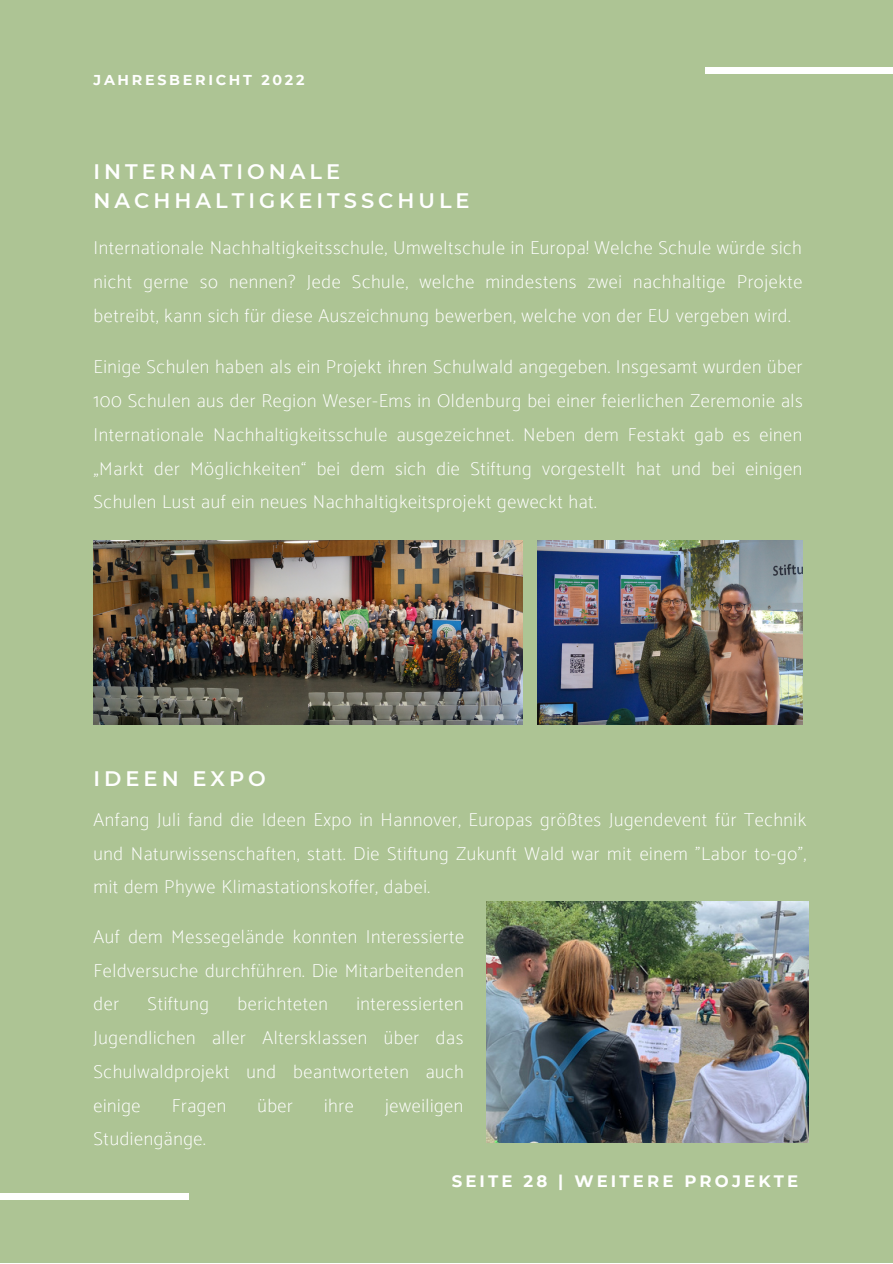
<style>
.page{position:relative;width:893px;height:1264px;background:#fff}
.page>*{position:absolute;margin:0;border:0;box-sizing:border-box;transform-origin:0 0}
.t1{font:600 21px/28px "Montserrat";letter-spacing:.19em;color:#fff}
.t2{font:100 18.9px/33.8px "Catamaran";letter-spacing:.03em;color:#fff;text-align:justify}
.t3{font:700 16.5px "Montserrat";letter-spacing:.19em;color:#fff}
.t4{font:700 14.25px "Montserrat";letter-spacing:.19em;color:#fff}
</style>
<div class="page">
<div style="left:0;top:0;width:892px;height:1262px;background:#adc494"></div>
<div style="left:705px;top:68px;width:187px;height:6px;background:#fff"></div>
<div style="left:0;top:1192px;width:189px;height:7px;background:#fff"></div>
<img style="left:486px;top:901px;width:322px;height:240px">
<img style="left:537px;top:540px;width:265px;height:185px">
<img style="left:94px;top:540px;width:428px;height:185px">
<p class="t4" style="left:94px;top:71px;width:212px">JAHRESBERICHT 2022</p>
<p class="t1" style="left:94px;top:158px;width:377px">INTERNATIONALE<br>NACHHALTIGKEITSSCHULE</p>
<p class="t2" style="left:94px;top:231px;width:710px">Internationale Nachhaltigkeitsschule, Umweltschule in Europa! Welche Schule würde sich nicht gerne so nennen? Jede Schule, welche mindestens zwei nachhaltige Projekte betreibt, kann sich für diese Auszeichnung bewerben, welche von der EU vergeben wird.</p>
<p class="t2" style="left:94px;top:350px;width:710px">Einige Schulen haben als ein Projekt ihren Schulwald angegeben. Insgesamt wurden über 100 Schulen aus der Region Weser-Ems in Oldenburg bei einer feierlichen Zeremonie als Internationale Nachhaltigkeitsschule ausgezeichnet. Neben dem Festakt gab es einen „Markt der Möglichkeiten“ bei dem sich die Stiftung vorgestellt hat und bei einigen Schulen Lust auf ein neues Nachhaltigkeitsprojekt geweckt hat.</p>
<p class="t1" style="left:94px;top:764px;width:174px">IDEEN EXPO</p>
<p class="t2" style="left:94px;top:802px;width:714px">Anfang Juli fand die Ideen Expo in Hannover, Europas größtes Jugendevent für Technik und Naturwissenschaften, statt. Die Stiftung Zukunft Wald war mit einem "Labor to-go", mit dem Phywe Klimastationskoffer, dabei.</p>
<p class="t2" style="left:94px;top:919px;width:372px">Auf dem Messegelände konnten Interessierte Feldversuche durchführen. Die Mitarbeitenden der</p>
<p class="t2" style="left:148px;top:987px;width:63px">Stiftung</p>
<p class="t2" style="left:237px;top:987px;width:92px">berichteten</p>
<p class="t2" style="left:94px;top:987px;width:372px;text-indent:263px">interessierten Jugendlichen aller Altersklassen über das Schulwaldprojekt und beantworteten auch einige</p>
<p class="t2" style="left:172px;top:1088px;width:56px">Fragen</p>
<p class="t2" style="left:257px;top:1088px;width:37px">über</p>
<p class="t2" style="left:324px;top:1088px;width:31px">ihre</p>
<p class="t2" style="left:385px;top:1088px;width:80px">jeweiligen</p>
<p class="t2" style="left:94px;top:1121px;width:114px">Studiengänge.</p>
<p class="t3" style="left:451px;top:1171px;width:348px">SEITE 28 | WEITERE PROJEKTE</p>
</div>
